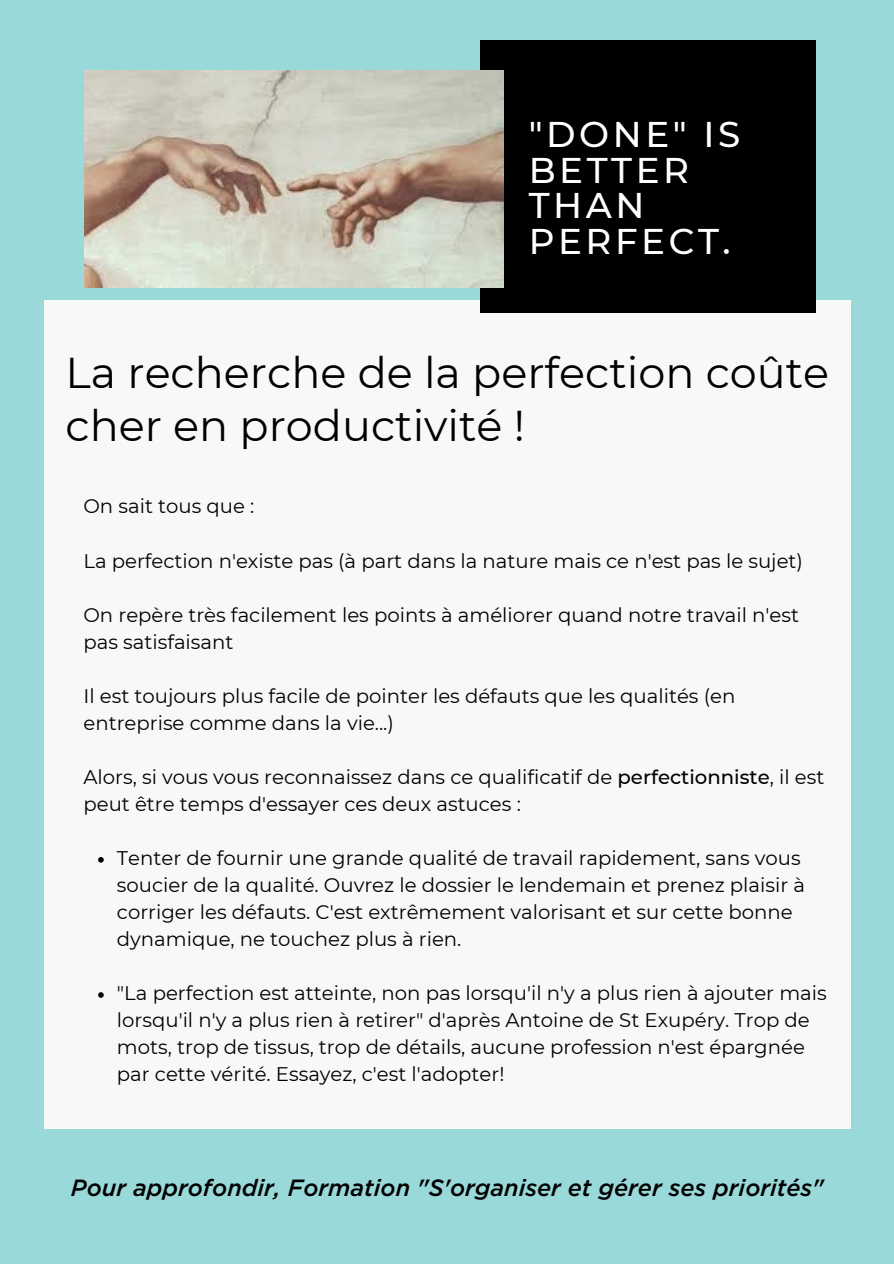
<style>
.page{position:relative;width:894px;height:1264px;background:#fff}
.page>*{position:absolute;margin:0;border:0;box-sizing:border-box;transform-origin:0 0}
.t1{font:42.9px/52.9px "Montserrat";color:#000}
.t2{font:500 35.7px/35.4px "Montserrat";letter-spacing:.1em;color:#fff}
.t3{font:italic 500 23.4px "Gotham";color:#000}
.t4{font:19.65px/27px "Montserrat";color:#000}
.s1{font-weight:500}
</style>
<div class="page">
<div style="left:0;top:0;width:893px;height:1263px;background:#99d9d9"></div>
<div style="left:44px;top:300px;width:807px;height:828px;background:#f7f9f7"></div>
<div style="left:480px;top:40px;width:335px;height:273px;background:#000"></div>
<img style="left:85px;top:70px;width:418px;height:217px">
<svg style="left:98px;top:857px;width:6px;height:5px"></svg>
<svg style="left:98px;top:992px;width:6px;height:5px"></svg>
<h2 class="t2" style="left:528px;top:115px;width:213px">"DONE" IS<br>BETTER<br>THAN<br>PERFECT.</h2>
<h1 class="t1" style="left:65px;top:345px;width:765px">La recherche de la perfection coûte cher en productivité !</h1>
<p class="t4" style="left:83px;top:492px;width:172px">On sait tous que :</p>
<p class="t4" style="left:83px;top:546px;width:720px">La perfection n'existe pas (à part dans la nature mais ce n'est pas le sujet)</p>
<p class="t4" style="left:83px;top:600px;width:717px">On repère très facilement les points à améliorer quand notre travail n'est pas satisfaisant</p>
<p class="t4" style="left:83px;top:681px;width:653px">Il est toujours plus facile de pointer les défauts que les qualités (en entreprise comme dans la vie...)</p>
<p class="t4" style="left:83px;top:762px;width:742px">Alors, si vous vous reconnaissez dans ce qualificatif de <span class="s1">perfectionniste</span>, il est peut être temps d'essayer ces deux astuces :</p>
<p class="t4" style="left:117px;top:843px;width:689px">Tenter de fournir une grande qualité de travail rapidement, sans vous soucier de la qualité. Ouvrez le dossier le lendemain et prenez plaisir à corriger les défauts. C'est extrêmement valorisant et sur cette bonne dynamique, ne touchez plus à rien.</p>
<p class="t4" style="left:117px;top:978px;width:711px">"La perfection est atteinte, non pas lorsqu'il n'y a plus rien à ajouter mais lorsqu'il n'y a plus rien à retirer" d'après Antoine de St Exupéry. Trop de mots, trop de tissus, trop de détails, aucune profession n'est épargnée par cette vérité. Essayez, c'est l'adopter!</p>
<p class="t3" style="left:71px;top:1174px;width:754px">Pour approfondir, Formation "S'organiser et gérer ses priorités"</p>
</div>
